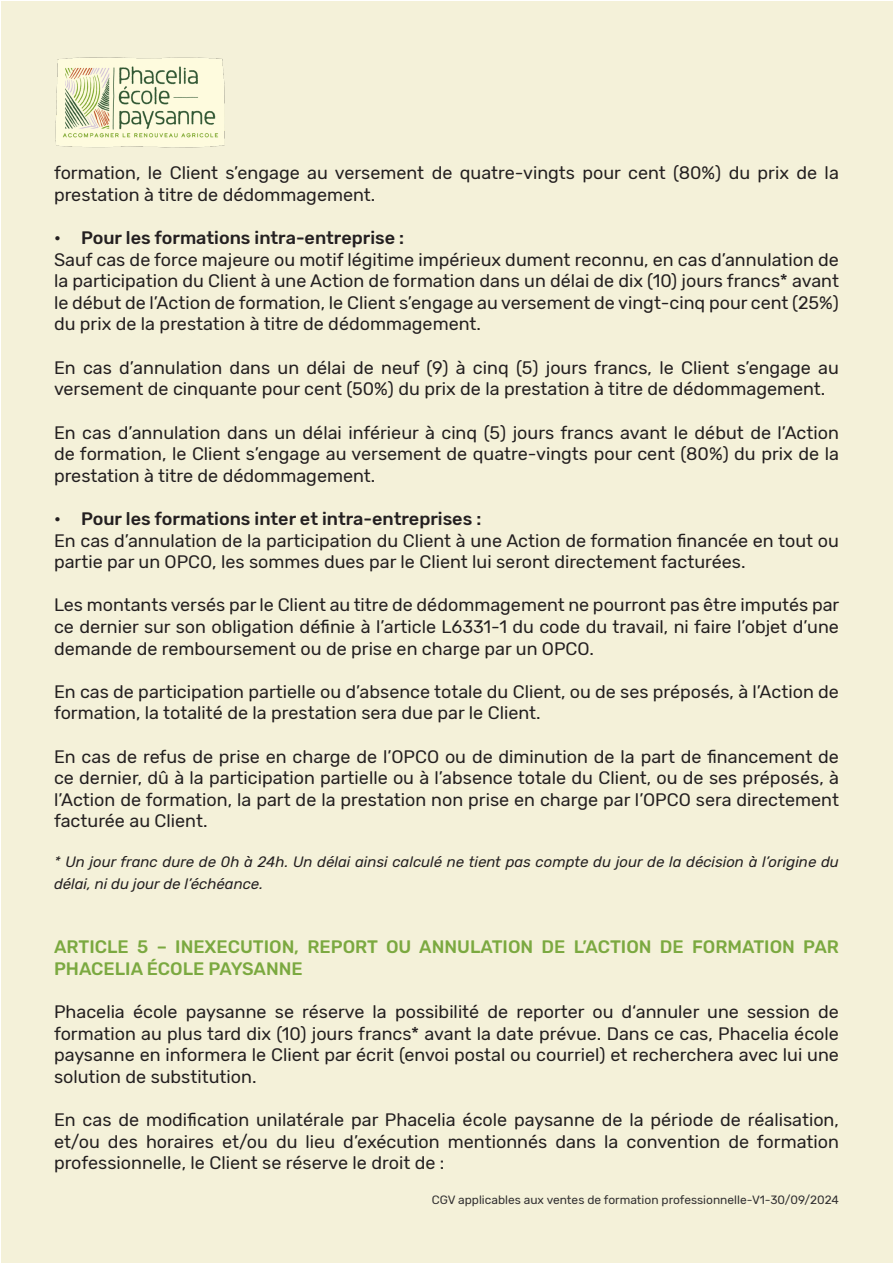
<style>
.page{position:relative;width:893px;height:1263px;background:#fff}
.page>*{position:absolute;margin:0;border:0;box-sizing:border-box;transform-origin:0 0}
.t1{font:18px/21.6px "Rubik";color:#231f20;text-align:justify}
.t2{font:500 18px/21.6px "Rubik";color:#7ba940}
.t3{font:500 18px "Rubik";color:#231f20}
.t4{font:italic 15px/21.6px "Rubik";color:#231f20}
.t5{font:12px "Rubik";color:#312f30}
</style>
<div class="page">
<div style="left:2px;top:2px;width:891px;height:1261px;background:#f4f1d9"></div>
<img style="left:55px;top:57px;width:170px;height:91px">
<p class="t1" style="left:54px;top:163px;width:786px">formation, le Client s’engage au versement de quatre-vingts pour cent (80%) du prix de la prestation à titre de dédommagement.</p>
<p class="t3" style="left:54px;top:227px;width:352px">• Pour les formations intra-entreprise :</p>
<p class="t1" style="left:54px;top:249px;width:786px">Sauf cas de force majeure ou motif légitime impérieux dument reconnu, en cas d’annulation de la participation du Client à une Action de formation dans un délai de dix (10) jours francs* avant le début de l’Action de formation, le Client s’engage au versement de vingt-cinq pour cent (25%) du prix de la prestation à titre de dédommagement.</p>
<p class="t1" style="left:54px;top:357px;width:786px">En cas d’annulation dans un délai de neuf (9) à cinq (5) jours francs, le Client s’engage au versement de cinquante pour cent (50%) du prix de la prestation à titre de dédommagement.</p>
<p class="t1" style="left:54px;top:422px;width:786px">En cas d’annulation dans un délai inférieur à cinq (5) jours francs avant le début de l’Action de formation, le Client s’engage au versement de quatre-vingts pour cent (80%) du prix de la prestation à titre de dédommagement.</p>
<p class="t3" style="left:54px;top:508px;width:429px">• Pour les formations inter et intra-entreprises :</p>
<p class="t1" style="left:54px;top:530px;width:786px">En cas d’annulation de la participation du Client à une Action de formation financée en tout ou partie par un OPCO, les sommes dues par le Client lui seront directement facturées.</p>
<p class="t1" style="left:54px;top:595px;width:787px">Les montants versés par le Client au titre de dédommagement ne pourront pas être imputés par ce dernier sur son obligation définie à l’article L6331-1 du code du travail, ni faire l’objet d’une demande de remboursement ou de prise en charge par un OPCO.</p>
<p class="t1" style="left:54px;top:681px;width:786px">En cas de participation partielle ou d’absence totale du Client, ou de ses préposés, à l’Action de formation, la totalité de la prestation sera due par le Client.</p>
<p class="t1" style="left:54px;top:746px;width:786px">En cas de refus de prise en charge de l’OPCO ou de diminution de la part de financement de ce dernier, dû à la participation partielle ou à l’absence totale du Client, ou de ses préposés, à l’Action de formation, la part de la prestation non prise en charge par l’OPCO sera directement facturée au Client.</p>
<p class="t4" style="left:54px;top:851px;width:786px">* Un jour franc dure de 0h à 24h. Un délai ainsi calculé ne tient pas compte du jour de la décision à l’origine du délai, ni du jour de l’échéance.</p>
<p class="t2" style="left:54px;top:937px;width:786px">ARTICLE 5 – INEXECUTION, REPORT OU ANNULATION DE L’ACTION DE FORMATION PAR<br>PHACELIA ÉCOLE PAYSANNE</p>
<p class="t1" style="left:54px;top:1001px;width:786px">Phacelia école paysanne se réserve la possibilité de reporter ou d‘annuler une session de formation au plus tard dix (10) jours francs* avant la date prévue. Dans ce cas, Phacelia école paysanne en informera le Client par écrit (envoi postal ou courriel) et recherchera avec lui une solution de substitution.</p>
<p class="t1" style="left:54px;top:1109px;width:786px">En cas de modification unilatérale par Phacelia école paysanne de la période de réalisation, et/ou des horaires et/ou du lieu d’exécution mentionnés dans la convention de formation professionnelle, le Client se réserve le droit de :</p>
<p class="t5" style="left:432px;top:1193px;width:409px">CGV applicables aux ventes de formation professionnelle-V1-30/09/2024</p>
</div>
